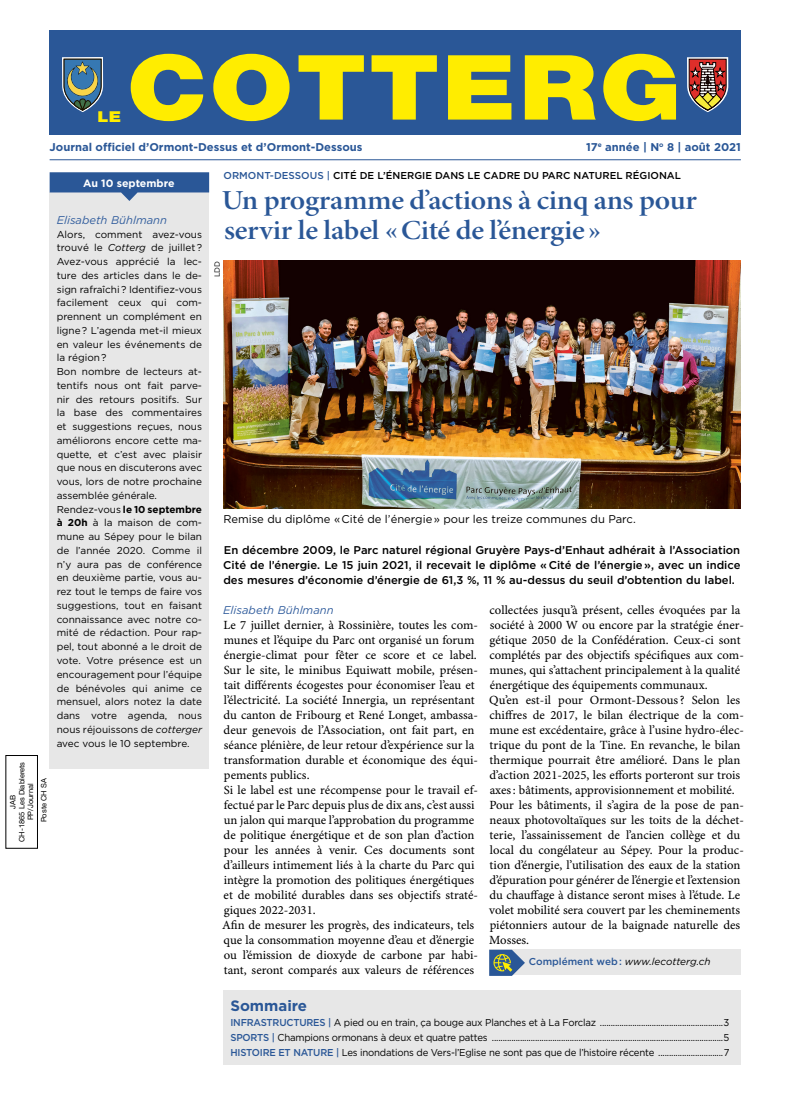
<style>
.page{position:relative;width:787px;height:1106px;background:#fff}
.page>*{position:absolute;margin:0;border:0;box-sizing:border-box;transform-origin:0 0}
.t1{font:900 90px "Helvetica Neue LT Std";letter-spacing:.025em;color:#ffed00;scale:1.17 1}
.t2{font:27.5px/30px "Minion Pro Semibold Subh";letter-spacing:-.01em;color:#2a5797;scale:1.1 1}
.t3{font:700 15px "Gotham";color:#2a5797}
.t4{font:900 15px "Helvetica Neue LT Std";color:#ffed00;scale:1.17 1}
.t5{font:12.5px/15px "Minion Pro Capt";color:#000}
.t6{font:500 11.25px/15px "Gotham";color:#000;text-align:justify}
.t7{font:700 11.25px "Gotham";color:#2a5797}
.t8{font:11.25px "Gotham";color:#000}
.t9{font:italic 11.25px "Gotham";color:#315d9d}
.t10{font:700 10.62px "Gotham";color:#fff}
.t11{font:10px/13.8px "Gotham";color:#000}
.t12{font:10px/15px "Gotham";color:#000;text-align:justify;scale:.96 1}
.t13{font:500 10px "Gotham";color:#000}
.t14{font:italic 10px "Gotham";color:#000}
.t15{font:7.5px/9px "Helvetica Neue LT Std";color:#000;text-align:center}
.t16{font:7.5px "Gotham";color:#000}
.s1{font-style:italic}
.s2{font-weight:700}
.s3{color:#2a5797}
.s4{font-weight:500;font-style:normal;color:#2a5797}
.s5{font-weight:500;color:#2a5797}
</style>
<div class="page">
<div style="left:50px;top:30px;width:691px;height:105px;background:#2a5797"></div>
<hr style="left:50px;top:159px;width:691px;height:1px;background:#2a5797">
<svg style="left:62px;top:57px;width:41px;height:55px;background:#5c7d8b"></svg>
<svg style="left:687px;top:57px;width:41px;height:55px;background:#91645c"></svg>
<div style="left:6px;top:755px;width:32px;height:93px;border:1px solid #000"></div>
<div style="left:50px;top:192px;width:159px;height:577px;background:#e7e7e7"></div>
<svg style="left:50px;top:172px;width:159px;height:29px"></svg>
<div style="left:223px;top:990px;width:518px;height:74px;background:#e7e7e7"></div>
<img style="left:223px;top:260px;width:518px;height:249px">
<div style="left:489px;top:949px;width:252px;height:26px;background:#e7e7e7"></div>
<svg style="left:489px;top:949px;width:36px;height:26px"></svg>
<h1 class="t1" style="left:127px;top:34px;width:475px">COTTERG</h1>
<p class="t7" style="left:586px;top:140px;width:156px">17<sup>e</sup> année | N<sup>o</sup> 8 | août 2021</p>
<p class="t4" style="left:98px;top:108px;width:22px">LE</p>
<p class="t7" style="left:50px;top:140px;width:314px">Journal officiel d’Ormont-Dessus et d’Ormont-Dessous</p>
<p class="t10" style="left:83px;top:177px;width:93px">Au 10 septembre</p>
<p class="t15" style="left:8px;top:842px;width:81px;rotate:-90deg">JAB<br>CH-1865 Les Diablerets<br>PP/Journal</p>
<p class="t15" style="left:39px;top:822px;width:46px;rotate:-90deg">Poste CH SA</p>
<p class="t9" style="left:57px;top:213px;width:112px">Elisabeth Bühlmann</p>
<p class="t11" style="left:57px;top:227px;width:147px">Alors, comment avez-vous trouvé le <span class="s1">Cotterg</span> de juillet?<br>Avez-vous apprécié la lec&shy;ture des articles dans le de&shy;sign rafraîchi? Identifiez-vous facilement ceux qui com&shy;prennent un complément en ligne? L’agenda met-il mieux en valeur les événements de la région?<br>Bon nombre de lecteurs at&shy;tentifs nous ont fait parve&shy;nir des retours positifs. Sur la base des commentaires et suggestions reçues, nous améliorons encore cette ma&shy;quette, et c’est avec plaisir que nous en discuterons avec vous, lors de notre prochaine assemblée générale.<br>Rendez-vous <span class="s2">le 10 septembre à 20h</span> à la maison de com&shy;mune au Sépey pour le bilan de l’année 2020. Comme il n’y aura pas de conférence en deuxième partie, vous au&shy;rez tout le temps de faire vos suggestions, tout en faisant connaissance avec notre co&shy;mité de rédaction. Pour rap&shy;pel, tout abonné a le droit de vote. Votre présence est un encouragement pour l’équipe de bénévoles qui anime ce mensuel, alors notez la date dans votre agenda, nous nous réjouissons de <span class="s1">cotterger </span>avec vous le 10 septembre.</p>
<p class="t13" style="left:223px;top:169px;width:459px"><span class="s3">ORMONT-DESSOUS |</span> CITÉ DE L’ÉNERGIE DANS LE CADRE DU PARC NATUREL RÉGIONAL</p>
<h2 class="t2" style="left:222px;top:186px;width:433px">Un programme d’actions à cinq ans pour servir le label «Cité de l’énergie»</h2>
<p class="t16" style="left:213px;top:277px;width:18px;rotate:-90deg">LDD</p>
<p class="t8" style="left:223px;top:512px;width:414px">Remise du diplôme «Cité de l’énergie» pour les treize communes du Parc.</p>
<p class="t6" style="left:223px;top:542px;width:519px">En décembre 2009, le Parc naturel régional Gruyère Pays-d’Enhaut adhérait à l’Association Cité de l’énergie. Le 15 juin 2021, il recevait le diplôme « Cité de l’énergie », avec un indice des mesures d’économie d’énergie de 61,3 %, 11 % au-dessus du seuil d’obtention du label.</p>
<p class="t9" style="left:223px;top:604px;width:112px">Elisabeth Bühlmann</p>
<p class="t5" style="left:222px;top:618px;width:257px">Le 7 juillet dernier, à Rossinière, toutes les com&shy;munes et l’équipe du Parc ont organisé un forum énergie-climat pour fêter ce score et ce label.<br>Sur le site, le minibus Equiwatt mobile, présen&shy;tait différents écogestes pour économiser l’eau et l’électricité. La société Innergia, un représentant du canton de Fribourg et René Longet, ambassa&shy;deur genevois de l’Association, ont fait part, en séance plénière, de leur retour d’expérience sur la transformation durable et économique des équi&shy;pements publics.<br>Si le label est une récompense pour le travail ef&shy;fectué par le Parc depuis plus de dix ans, c’est aussi un jalon qui marque l’approbation du programme de politique énergétique et de son plan d’action pour les années à venir. Ces documents sont d’ailleurs intimement liés à la charte du Parc qui intègre la promotion des politiques énergétiques et de mobilité durables dans ses objectifs straté&shy;giques 2022-2031.<br>Afin de mesurer les progrès, des indicateurs, tels que la consommation moyenne d’eau et d’énergie ou l’émission de dioxyde de carbone par habi&shy;tant, seront comparés aux valeurs de références</p>
<p class="t5" style="left:489px;top:603px;width:256px">collectées jusqu’à présent, celles évoquées par la société à 2000 W ou encore par la stratégie éner&shy;gétique 2050 de la Confédération. Ceux-ci sont complétés par des objectifs spécifiques aux com&shy;munes, qui s’attachent principalement à la qualité énergétique des équipements communaux.<br>Qu’en est-il pour Ormont-Dessous? Selon les chiffres de 2017, le bilan électrique de la com&shy;mune est excédentaire, grâce à l’usine hydro-élec&shy;trique du pont de la Tine. En revanche, le bilan thermique pourrait être amélioré. Dans le plan d’action 2021-2025, les efforts porteront sur trois axes: bâtiments, approvisionnement et mobilité.<br>Pour les bâtiments, il s’agira de la pose de pan&shy;neaux photovoltaïques sur les toits de la déchet&shy;terie, l’assainissement de l’ancien collège et du local du congélateur au Sépey. Pour la produc&shy;tion d’énergie, l’utilisation des eaux de la station d’épuration pour générer de l’énergie et l’extension du chauffage à distance seront mises à l’étude. Le volet mobilité sera couvert par les cheminements piétonniers autour de la baignade naturelle des Mosses.</p>
<p class="t14" style="left:529px;top:955px;width:183px"><span class="s4">Complément web :</span> www.lecotterg.ch</p>
<p class="t3" style="left:230px;top:997px;width:78px">Sommaire</p>
<p class="t12" style="left:230px;top:1014px;width:521px"><span class="s5">INFRASTRUCTURES |</span> A pied ou en train, ça bouge aux Planches et à La Forclaz .........................................................3<br><span class="s5">SPORTS |</span> Champions ormonans à deux et quatre pattes ...........................................................................................................5<br><span class="s5">HISTOIRE ET NATURE |</span> Les inondations de Vers-l’Eglise ne sont pas que de l’histoire récente ..............................7</p>
</div>
